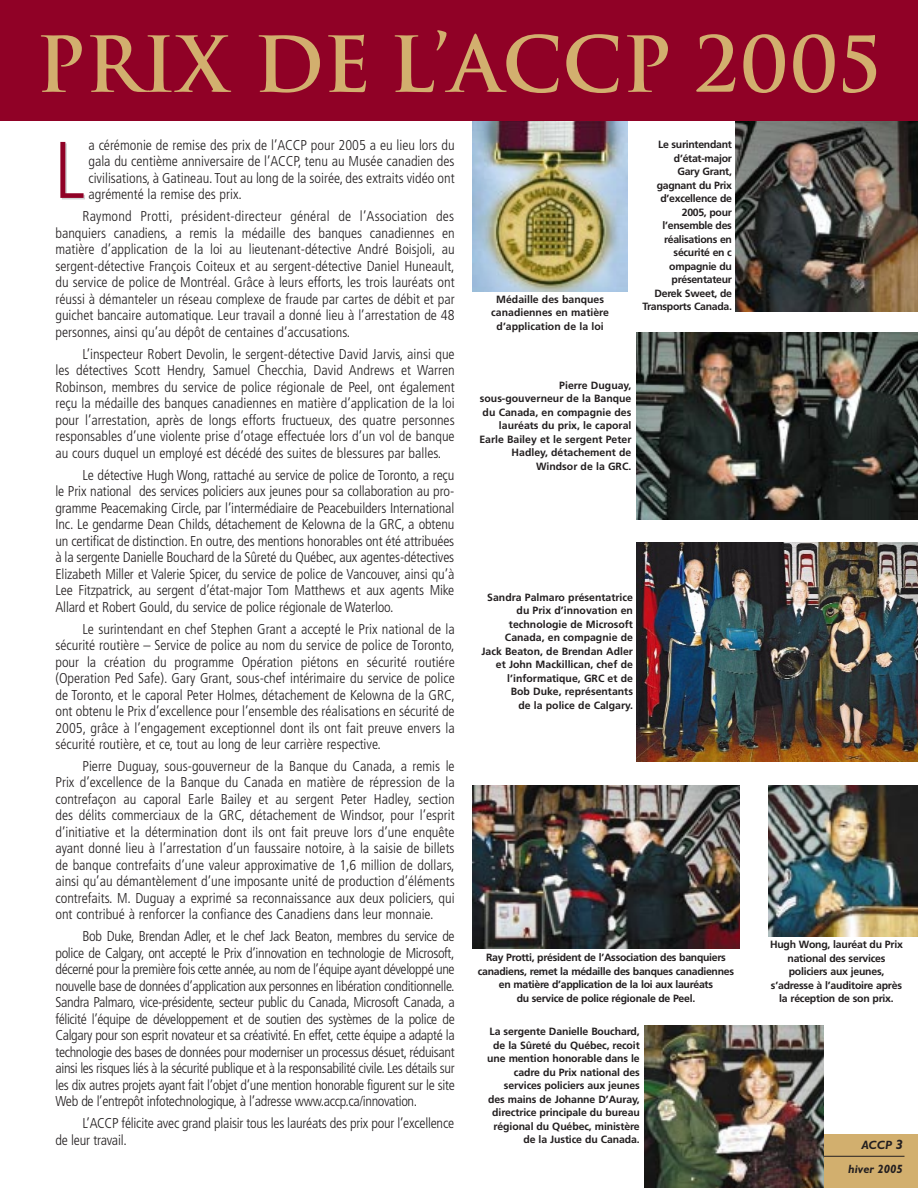
<style>
.page{position:relative;width:918px;height:1188px;background:#fff}
.page>*{position:absolute;margin:0;border:0;box-sizing:border-box;transform-origin:0 0}
.t1{font:300 condensed 80.25px "Frutiger";color:#d1d2d4}
.t2{font:700 75px "Trajan";color:#d2af6e}
.t3{font:300 condensed 14.25px/16.5px "Frutiger";color:#231f20;text-align:justify}
.t4{font:italic 700 12px/24px "Gill Sans";color:#231f20;text-align:right}
.t5{font:700 10.5px/13.5px "Frutiger";letter-spacing:-.01em;color:#231f20;text-align:right}
.t6{font:700 10.5px/13.5px "Frutiger";letter-spacing:-.03em;color:#231f20;text-align:right}
.s1{font-size:13.5px}
</style>
<div class="page">
<img style="left:472px;top:122px;width:156px;height:169px">
<img style="left:736px;top:122px;width:182px;height:189px">
<img style="left:768px;top:785px;width:150px;height:152px">
<img style="left:636px;top:332px;width:282px;height:188px">
<div style="left:0;top:0;width:918px;height:122px;background:#900126"></div>
<div style="left:752px;top:1134px;width:166px;height:54px;background:#d2af6e"></div>
<hr style="left:752px;top:1156px;width:152px;height:1px;background:#231f20">
<img style="left:637px;top:542px;width:281px;height:220px">
<img style="left:472px;top:785px;width:268px;height:163px">
<img style="left:645px;top:1026px;width:179px;height:162px">
<svg style="left:60px;top:142px;width:24px;height:56px"></svg>
<h2 class="t2" style="left:36px;top:22px;width:848px">PRIX DE L’ACCP 2005</h2>
<h1 class="t1" style="left:55px;top:139px;width:33px">L</h1>
<p class="t3" style="left:88px;top:138px;width:368px">a cérémonie de remise des prix de l’ACCP pour 2005 a eu lieu lors du gala du centième anniversaire de l’ACCP, tenu au Musée canadien des civilisations, à Gatineau.Tout au long de la soirée, des extraits vidéo ont agrémenté la remise des prix.</p>
<p class="t3" style="left:55px;top:209px;width:401px;text-indent:27px">Raymond Protti, président-directeur général de l’Association des banquiers canadiens, a remis la médaille des banques canadiennes en matière d’application de la loi au lieutenant-détective André Boisjoli, au sergent-détective François Coiteux et au sergent-détective Daniel Huneault, du service de police de Montréal. Grâce à leurs efforts, les trois lauréats ont réussi à démanteler un réseau complexe de fraude par cartes de débit et par guichet bancaire automatique. Leur travail a donné lieu à l’arrestation de 48 personnes, ainsi qu’au dépôt de centaines d’accusations.</p>
<p class="t3" style="left:55px;top:347px;width:401px;text-indent:27px">L’inspecteur Robert Devolin, le sergent-détective David Jarvis, ainsi que les détectives Scott Hendry, Samuel Checchia, David Andrews et Warren Robinson, membres du service de police régionale de Peel, ont également reçu la médaille des banques canadiennes en matière d’application de la loi pour l’arrestation, après de longs efforts fructueux, des quatre personnes responsables d’une violente prise d’otage effectuée lors d’un vol de banque au cours duquel un employé est décédé des suites de blessures par balles.</p>
<p class="t3" style="left:55px;top:468px;width:400px;text-indent:27px">Le détective Hugh Wong, rattaché au service de police de Toronto, a reçu le Prix national des services policiers aux jeunes pour sa collaboration au pro&shy;gramme Peacemaking Circle, par l’intermédiaire de Peacebuilders International Inc. Le gendarme Dean Childs, détachement de Kelowna de la GRC, a obtenu un certificat de distinction. En outre, des mentions honorables ont été attribuées à la sergente Danielle Bouchard de la Sûreté du Québec, aux agentes-détectives Elizabeth Miller et Valerie Spicer, du service de police de Vancouver, ainsi qu’à Lee Fitzpatrick, au sergent d’état-major Tom Matthews et aux agents Mike Allard et Robert Gould, du service de police régionale de Waterloo.</p>
<p class="t3" style="left:55px;top:621px;width:401px;text-indent:27px">Le surintendant en chef Stephen Grant a accepté le Prix national de la sécurité routière – Service de police au nom du service de police de Toronto, pour la création du programme Opération piétons en sécurité routiére (Operation Ped Safe). Gary Grant, sous-chef intérimaire du service de police de Toronto, et le caporal Peter Holmes, détachement de Kelowna de la GRC, ont obtenu le Prix d’excellence pour l’ensemble des réalisations en sécurité de 2005, grâce à l’engagement exceptionnel dont ils ont fait preuve envers la sécurité routière, et ce, tout au long de leur carrière respective.</p>
<p class="t3" style="left:55px;top:759px;width:401px;text-indent:27px">Pierre Duguay, sous-gouverneur de la Banque du Canada, a remis le Prix d’excellence de la Banque du Canada en matière de répression de la contrefaçon au caporal Earle Bailey et au sergent Peter Hadley, section des délits commerciaux de la GRC, détachement de Windsor, pour l’esprit d’initiative et la détermination dont ils ont fait preuve lors d’une enquête ayant donné lieu à l’arrestation d’un faussaire notoire, à la saisie de billets de banque contrefaits d’une valeur approximative de 1,6 million de dollars, ainsi qu’au démantèlement d’une imposante unité de production d’éléments contrefaits. M. Duguay a exprimé sa reconnaissance aux deux policiers, qui ont contribué à renforcer la confiance des Canadiens dans leur monnaie.</p>
<p class="t3" style="left:55px;top:929px;width:401px;text-indent:27px">Bob Duke, Brendan Adler, et le chef Jack Beaton, membres du service de police de Calgary, ont accepté le Prix d’innovation en technologie de Microsoft, décerné pour la première fois cette année, au nom de l’équipe ayant développé une nouvelle base de données d’application aux personnes en libération conditionnelle.<br>Sandra Palmaro, vice-présidente, secteur public du Canada, Microsoft Canada, a félicité l’équipe de développement et de soutien des systèmes de la police de Calgary pour son esprit novateur et sa créativité. En effet, cette équipe a adapté la technologie des bases de données pour moderniser un processus désuet, réduisant ainsi les risques liés à la sécurité publique et à la responsabilité civile. Les détails sur les dix autres projets ayant fait l’objet d’une mention honorable figurent sur le site Web de l’entrepôt infotechnologique, à l’adresse www.accp.ca/innovation.</p>
<p class="t3" style="left:55px;top:1116px;width:400px;text-indent:27px">L’ACCP félicite avec grand plaisir tous les lauréats des prix pour l’excellence de leur travail.</p>
<p class="t5" style="left:491px;top:293px;width:119px;text-align:center">Médaille des banques canadiennes en matière d’application de la loi</p>
<p class="t6" style="left:643px;top:139px;width:91px">Le surintendant d’état-major<br>Gary Grant, gagnant du Prix d’excellence de<br>2005, pour l’ensemble des réalisations en sécurité en c ompagnie du présentateur<br>Derek Sweet, de<br>Transports Canada.</p>
<p class="t5" style="left:479px;top:379px;width:154px">Pierre Duguay, sous-gouverneur de la Banque du Canada, en compagnie des lauréats du prix, le caporal<br>Earle Bailey et le sergent Peter<br>Hadley, détachement de<br>Windsor de la GRC.</p>
<p class="t5" style="left:482px;top:591px;width:153px">Sandra Palmaro présentatrice du Prix d’innovation en technologie de Microsoft<br>Canada, en compagnie de<br>Jack Beaton, de Brendan Adler et John Mackillican, chef de l’informatique, GRC et de<br>Bob Duke, représentants<br>de la police de Calgary.</p>
<p class="t6" style="left:478px;top:952px;width:258px;text-align:center">Ray Protti, président de l’Association des banquiers canadiens, remet la médaille des banques canadiennes en matière d’application de la loi aux lauréats<br>du service de police régionale de Peel.</p>
<p class="t5" style="left:487px;top:1026px;width:154px">La sergente Danielle Bouchard, de la Sûreté du Québec, recoit une mention honorable dans le cadre du Prix national des services policiers aux jeunes des mains de Johanne D’Auray, directrice principale du bureau régional du Québec, ministère de la Justice du Canada.</p>
<p class="t5" style="left:770px;top:939px;width:134px;text-align:center">Hugh Wong, lauréat du Prix national des services policiers aux jeunes, s’adresse à l’auditoire après la réception de son prix.</p>
<p class="t4" style="left:848px;top:1134px;width:56px">ACCP <span class="s1">3 </span>hiver 2005</p>
</div>
